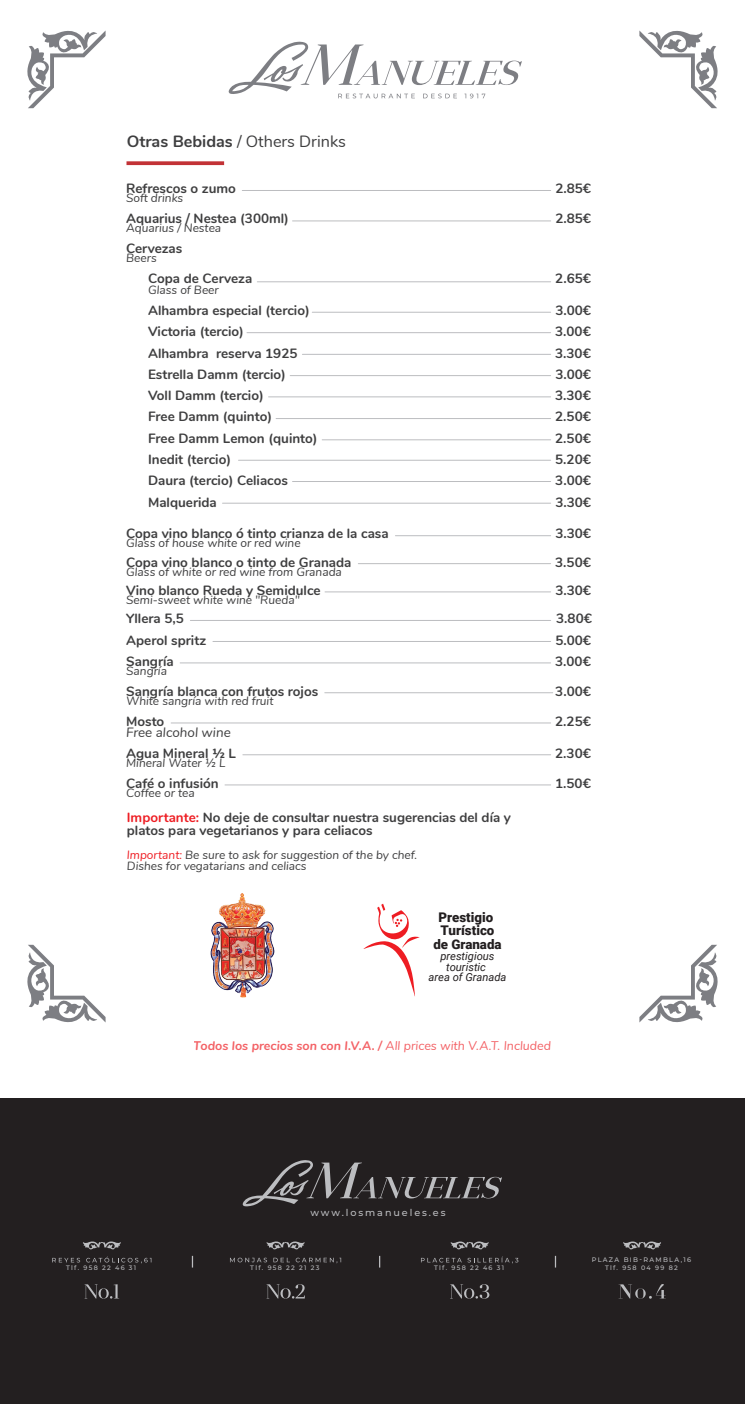
<style>
.page{position:relative;width:745px;height:1404px;background:#fff}
.page>*{position:absolute;margin:0;border:0;box-sizing:border-box;transform-origin:0 0}
.t1{font:16.25px "Nunito";color:#3e3e3f}
.t2{font:700 13.38px/13.1px "Nunito";color:#3e3e3f}
.t3{font:900 13.38px/13.5px "Roboto";color:#231f20;text-align:center}
.t4{font:italic 13.38px "Nunito";color:#3e3e3f}
.t5{font:italic 700 12.5px "Nunito";color:#ee1d23}
.t6{font:italic 11.88px/11.2px "Nunito";color:#3e3e3f}
.t7{font:italic 11.12px/10.9px "Roboto";color:#231f20;text-align:center}
.t8{font:500 9.62px "Montserrat";letter-spacing:.2em;color:#bcbdc0}
.t9{font:500 6.5px "Montserrat";letter-spacing:.2em;color:#bcbdc0}
.t10{font:500 6.38px "Montserrat";letter-spacing:.2em;color:#bcbdc0}
.s1{font-weight:700}
.s2{color:#ee1d23}
.s3{font-weight:400}
</style>
<div class="page">
<svg style="left:228px;top:42px;width:293px;height:56px"></svg>
<svg style="left:27px;top:944px;width:78px;height:79px"></svg>
<svg style="left:639px;top:944px;width:79px;height:79px"></svg>
<svg style="left:27px;top:30px;width:78px;height:78px"></svg>
<svg style="left:639px;top:30px;width:79px;height:78px"></svg>
<img style="left:210px;top:893px;width:65px;height:105px">
<svg style="left:363px;top:903px;width:56px;height:93px"></svg>
<svg style="left:126px;top:161px;width:98px;height:4px"></svg>
<hr style="left:242px;top:190px;width:308px;height:1px;background:#bcbdc0">
<hr style="left:292px;top:220px;width:258px;height:1px;background:#bcbdc0">
<hr style="left:257px;top:281px;width:293px;height:1px;background:#bcbdc0">
<hr style="left:312px;top:312px;width:238px;height:1px;background:#bcbdc0">
<hr style="left:302px;top:354px;width:248px;height:1px;background:#bcbdc0">
<hr style="left:247px;top:332px;width:303px;height:1px;background:#bcbdc0">
<hr style="left:290px;top:375px;width:260px;height:1px;background:#bcbdc0">
<hr style="left:268px;top:396px;width:282px;height:1px;background:#bcbdc0">
<hr style="left:276px;top:418px;width:274px;height:1px;background:#bcbdc0">
<hr style="left:322px;top:439px;width:228px;height:1px;background:#bcbdc0">
<hr style="left:238px;top:459px;width:312px;height:1px;background:#bcbdc0">
<hr style="left:292px;top:481px;width:258px;height:1px;background:#bcbdc0">
<hr style="left:222px;top:502px;width:328px;height:1px;background:#bcbdc0">
<hr style="left:395px;top:535px;width:155px;height:1px;background:#bcbdc0">
<hr style="left:358px;top:563px;width:192px;height:1px;background:#bcbdc0">
<hr style="left:325px;top:591px;width:225px;height:1px;background:#bcbdc0">
<hr style="left:190px;top:620px;width:360px;height:1px;background:#bcbdc0">
<hr style="left:213px;top:641px;width:337px;height:1px;background:#bcbdc0">
<hr style="left:180px;top:662px;width:370px;height:1px;background:#bcbdc0">
<hr style="left:324px;top:692px;width:228px;height:1px;background:#bcbdc0">
<hr style="left:171px;top:722px;width:379px;height:1px;background:#bcbdc0">
<hr style="left:243px;top:754px;width:307px;height:1px;background:#bcbdc0">
<hr style="left:225px;top:784px;width:325px;height:1px;background:#bcbdc0">
<div style="left:0;top:1098px;width:744px;height:305px;background:#231f20"></div>
<svg style="left:192px;top:1255px;width:1px;height:12px"></svg>
<svg style="left:379px;top:1255px;width:1px;height:12px"></svg>
<svg style="left:84px;top:1284px;width:34px;height:14px"></svg>
<svg style="left:52px;top:1241px;width:99px;height:21px"></svg>
<svg style="left:266px;top:1284px;width:38px;height:14px"></svg>
<svg style="left:266px;top:1241px;width:39px;height:9px"></svg>
<svg style="left:230px;top:1257px;width:37px;height:5px"></svg>
<svg style="left:273px;top:1257px;width:68px;height:5px"></svg>
<svg style="left:450px;top:1284px;width:39px;height:14px"></svg>
<svg style="left:421px;top:1241px;width:97px;height:21px"></svg>
<svg style="left:623px;top:1241px;width:38px;height:9px"></svg>
<svg style="left:618px;top:1284px;width:47px;height:14px"></svg>
<svg style="left:242px;top:1160px;width:259px;height:46px"></svg>
<p class="t1" style="left:127px;top:129px;width:220px"><span class="s1">Otras Bebidas</span> / Others Drinks</p>
<p class="t2" style="left:126px;top:181px;width:111px">Refrescos o zumo</p>
<p class="t2" style="left:555px;top:181px;width:37px">2.85€</p>
<p class="t6" style="left:126px;top:191px;width:59px">Soft drinks</p>
<p class="t2" style="left:126px;top:211px;width:164px">Aquarius / Nestea (300ml)</p>
<p class="t2" style="left:555px;top:211px;width:37px">2.85€</p>
<p class="t6" style="left:126px;top:221px;width:96px">Aquarius / Nestea</p>
<p class="t2" style="left:126px;top:241px;width:58px">Cervezas</p>
<p class="t6" style="left:126px;top:251px;width:32px">Beers</p>
<p class="t2" style="left:148px;top:271px;width:106px">Copa de Cerveza</p>
<p class="t2" style="left:555px;top:271px;width:37px">2.65€</p>
<p class="t6" style="left:148px;top:283px;width:72px">Glass of Beer</p>
<p class="t2" style="left:148px;top:303px;width:163px">Alhambra especial (tercio)</p>
<p class="t2" style="left:555px;top:303px;width:37px">3.00€</p>
<p class="t2" style="left:148px;top:324px;width:97px">Victoria (tercio)</p>
<p class="t2" style="left:555px;top:324px;width:37px">3.00€</p>
<p class="t2" style="left:148px;top:346px;width:151px">Alhambra reserva 1925</p>
<p class="t2" style="left:555px;top:346px;width:37px">3.30€</p>
<p class="t2" style="left:148px;top:367px;width:139px">Estrella Damm (tercio)</p>
<p class="t2" style="left:555px;top:367px;width:37px">3.00€</p>
<p class="t2" style="left:148px;top:388px;width:117px">Voll Damm (tercio)</p>
<p class="t2" style="left:555px;top:388px;width:37px">3.30€</p>
<p class="t2" style="left:148px;top:409px;width:125px">Free Damm (quinto)</p>
<p class="t2" style="left:555px;top:409px;width:37px">2.50€</p>
<p class="t2" style="left:148px;top:430px;width:171px">Free Damm Lemon (quinto)</p>
<p class="t2" style="left:555px;top:430px;width:37px">2.50€</p>
<p class="t2" style="left:148px;top:452px;width:84px">Inedit (tercio)</p>
<p class="t2" style="left:555px;top:452px;width:37px">5.20€</p>
<p class="t2" style="left:148px;top:473px;width:141px">Daura (tercio) Celiacos</p>
<p class="t2" style="left:555px;top:473px;width:37px">3.00€</p>
<p class="t2" style="left:148px;top:494px;width:70px">Malquerida</p>
<p class="t2" style="left:555px;top:494px;width:37px">3.30€</p>
<p class="t2" style="left:126px;top:526px;width:264px">Copa vino blanco ó tinto crianza de la casa</p>
<p class="t2" style="left:555px;top:526px;width:37px">3.30€</p>
<p class="t6" style="left:126px;top:536px;width:176px">Glass of house white or red wine</p>
<p class="t2" style="left:126px;top:554px;width:227px">Copa vino blanco o tinto de Granada</p>
<p class="t2" style="left:555px;top:554px;width:37px">3.50€</p>
<p class="t6" style="left:126px;top:565px;width:217px">Glass of white or red wine from Granada</p>
<p class="t2" style="left:126px;top:583px;width:196px">Vino blanco Rueda y Semidulce</p>
<p class="t2" style="left:555px;top:583px;width:37px">3.30€</p>
<p class="t6" style="left:126px;top:593px;width:175px">Semi-sweet white wine "Rueda"</p>
<p class="t2" style="left:126px;top:611px;width:59px">Yllera 5,5</p>
<p class="t2" style="left:556px;top:611px;width:37px">3.80€</p>
<p class="t2" style="left:126px;top:632px;width:81px">Aperol spritz</p>
<p class="t2" style="left:555px;top:632px;width:37px">5.00€</p>
<p class="t2" style="left:126px;top:653px;width:49px">Sangría</p>
<p class="t2" style="left:555px;top:653px;width:37px">3.00€</p>
<p class="t6" style="left:126px;top:664px;width:42px">Sangría</p>
<p class="t2" style="left:126px;top:684px;width:193px">Sangría blanca con frutos rojos</p>
<p class="t2" style="left:555px;top:684px;width:37px">3.00€</p>
<p class="t6" style="left:126px;top:694px;width:149px">White sangría with red fruit</p>
<p class="t2" style="left:126px;top:714px;width:40px">Mosto</p>
<p class="t2" style="left:555px;top:714px;width:37px">2.25€</p>
<p class="t4" style="left:126px;top:722px;width:106px">Free alcohol wine</p>
<p class="t2" style="left:126px;top:745px;width:111px">Agua Mineral ½ L</p>
<p class="t2" style="left:555px;top:745px;width:37px">2.30€</p>
<p class="t6" style="left:126px;top:756px;width:101px">Mineral Water ½ L</p>
<p class="t2" style="left:126px;top:776px;width:94px">Café o infusión</p>
<p class="t2" style="left:555px;top:776px;width:37px">1.50€</p>
<p class="t6" style="left:126px;top:786px;width:70px">Coffee or tea</p>
<p class="t2" style="left:127px;top:809px;width:385px"><span class="s2">Importante:</span> No deje de consultar nuestra sugerencias del día y platos para vegetarianos y para celiacos</p>
<p class="t6" style="left:127px;top:848px;width:291px"><span class="s2">Important:</span> Be sure to ask for suggestion of the by chef.<br>Dishes for vegatarians and celiacs</p>
<p class="t3" style="left:433px;top:909px;width:70px">Prestigio<br>Turístico de Granada</p>
<p class="t7" style="left:428px;top:949px;width:79px">prestigious touristic<br>area of Granada</p>
<p class="t5" style="left:194px;top:1036px;width:358px">Todos los precios son con I.V.A. / <span class="s3">All prices with V.A.T. Included</span></p>
<p class="t8" style="left:310px;top:1205px;width:136px">www.losmanueles.es</p>
<p class="t9" style="left:591px;top:1255px;width:101px">PLAZA BIB-RAMBLA,16</p>
<p class="t10" style="left:66px;top:1263px;width:72px">Tlf. 958 22 46 31</p>
<p class="t10" style="left:250px;top:1263px;width:71px">Tlf. 958 22 21 23</p>
<p class="t10" style="left:434px;top:1263px;width:72px">Tlf. 958 22 46 31</p>
<p class="t10" style="left:604px;top:1263px;width:74px">Tlf. 958 04 99 82</p>
</div>
